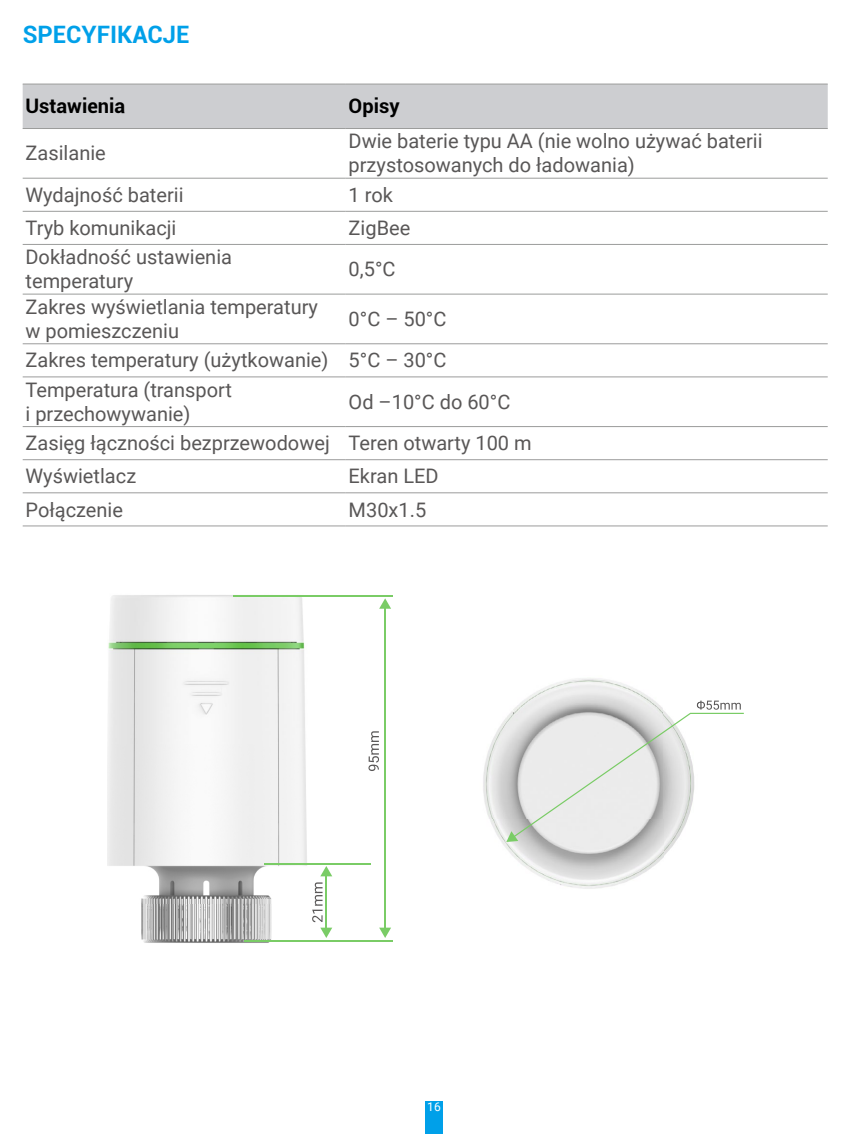
<style>
.page{position:relative;width:851px;height:1134px;background:#fff}
.page>*{position:absolute;margin:0;border:0;box-sizing:border-box;transform-origin:0 0}
.t1{font:700 24px "Roboto";color:#00a0e9}
.t2{font:20px/24px "Roboto";color:#595757}
.t3{font:700 20px "Roboto";color:#000}
.t4{font:12px "Roboto";color:#fff}
</style>
<div class="page">
<div style="left:425px;top:1101px;width:17px;height:33px;background:#00a0e9"></div>
<div style="left:23px;top:85px;width:804px;height:43px;background:#cdced1"></div>
<hr style="left:23px;top:178px;width:323px;height:1px;background:#9b9c9b">
<hr style="left:346px;top:178px;width:481px;height:1px;background:#9b9c9b">
<hr style="left:23px;top:211px;width:323px;height:1px;background:#9b9c9b">
<hr style="left:346px;top:211px;width:481px;height:1px;background:#9b9c9b">
<hr style="left:23px;top:244px;width:323px;height:1px;background:#9b9c9b">
<hr style="left:346px;top:244px;width:481px;height:1px;background:#9b9c9b">
<hr style="left:23px;top:294px;width:323px;height:1px;background:#9b9c9b">
<hr style="left:346px;top:294px;width:481px;height:1px;background:#9b9c9b">
<hr style="left:23px;top:343px;width:323px;height:1px;background:#9b9c9b">
<hr style="left:346px;top:343px;width:481px;height:1px;background:#9b9c9b">
<hr style="left:23px;top:376px;width:323px;height:1px;background:#9b9c9b">
<hr style="left:346px;top:376px;width:481px;height:1px;background:#9b9c9b">
<hr style="left:23px;top:426px;width:323px;height:1px;background:#9b9c9b">
<hr style="left:346px;top:426px;width:481px;height:1px;background:#9b9c9b">
<hr style="left:23px;top:459px;width:323px;height:1px;background:#9b9c9b">
<hr style="left:346px;top:459px;width:481px;height:1px;background:#9b9c9b">
<hr style="left:23px;top:492px;width:323px;height:1px;background:#9b9c9b">
<hr style="left:346px;top:492px;width:481px;height:1px;background:#9b9c9b">
<hr style="left:23px;top:525px;width:323px;height:1px;background:#9b9c9b">
<hr style="left:346px;top:525px;width:481px;height:1px;background:#9b9c9b">
<hr style="left:23px;top:84px;width:323px;height:1px;background:#9b9c9b">
<hr style="left:346px;top:84px;width:481px;height:1px;background:#9b9c9b">
<hr style="left:23px;top:128px;width:323px;height:1px;background:#9b9c9b">
<hr style="left:346px;top:128px;width:481px;height:1px;background:#9b9c9b">
<img style="left:107px;top:595px;width:202px;height:348px">
<hr style="left:233px;top:596px;width:160px;height:1px;background:#7acc66">
<hr style="left:264px;top:863px;width:106px;height:2px;background:#7acc66">
<hr style="left:244px;top:941px;width:149px;height:1px;background:#7acc66">
<hr style="left:325px;top:875px;width:2px;height:54px;background:#7acc66">
<svg style="left:320px;top:866px;width:12px;height:10px"></svg>
<svg style="left:320px;top:928px;width:12px;height:10px"></svg>
<hr style="left:384px;top:607px;width:1px;height:322px;background:#7acc66">
<svg style="left:379px;top:598px;width:12px;height:11px"></svg>
<svg style="left:379px;top:928px;width:12px;height:10px"></svg>
<svg style="left:312px;top:882px;width:10px;height:40px"></svg>
<img style="left:483px;top:678px;width:192px;height:211px">
<svg style="left:506px;top:701px;width:237px;height:141px"></svg>
<svg style="left:368px;top:731px;width:11px;height:40px"></svg>
<p class="t1" style="left:23px;top:18px;width:168px">SPECYFIKACJE</p>
<p class="t3" style="left:26px;top:92px;width:101px">Ustawienia</p>
<p class="t3" style="left:348px;top:92px;width:52px">Opisy</p>
<p class="t2" style="left:26px;top:141px;width:82px">Zasilanie</p>
<p class="t2" style="left:348px;top:129px;width:415px">Dwie baterie typu AA (nie wolno używać baterii przystosowanych do ładowania)</p>
<p class="t2" style="left:26px;top:182px;width:159px">Wydajność baterii</p>
<p class="t2" style="left:348px;top:182px;width:46px">1 rok</p>
<p class="t2" style="left:26px;top:215px;width:152px">Tryb komunikacji</p>
<p class="t2" style="left:348px;top:215px;width:63px">ZigBee</p>
<p class="t2" style="left:26px;top:245px;width:208px">Dokładność ustawienia temperatury</p>
<p class="t2" style="left:348px;top:257px;width:48px">0,5°C</p>
<p class="t2" style="left:26px;top:294px;width:294px">Zakres wyświetlania temperatury w pomieszczeniu</p>
<p class="t2" style="left:26px;top:297px;width:422px;line-height:41.4px;text-align:right">0°C – 50°C<br>Zakres temperatury (użytkowanie) 5°C – 30°C</p>
<p class="t2" style="left:26px;top:377px;width:208px">Temperatura (transport i przechowywanie)</p>
<p class="t2" style="left:26px;top:380px;width:507px;line-height:41.4px;text-indent:323px">Od –10°C do 60°C<br>Zasięg łączności bezprzewodowej Teren otwarty 100 m</p>
<p class="t2" style="left:26px;top:463px;width:112px">Wyświetlacz</p>
<p class="t2" style="left:348px;top:463px;width:91px">Ekran LED</p>
<p class="t2" style="left:26px;top:497px;width:99px">Połączenie</p>
<p class="t2" style="left:348px;top:497px;width:79px">M30x1.5</p>
<p class="t4" style="left:427px;top:1099px;width:15px">16</p>
</div>
